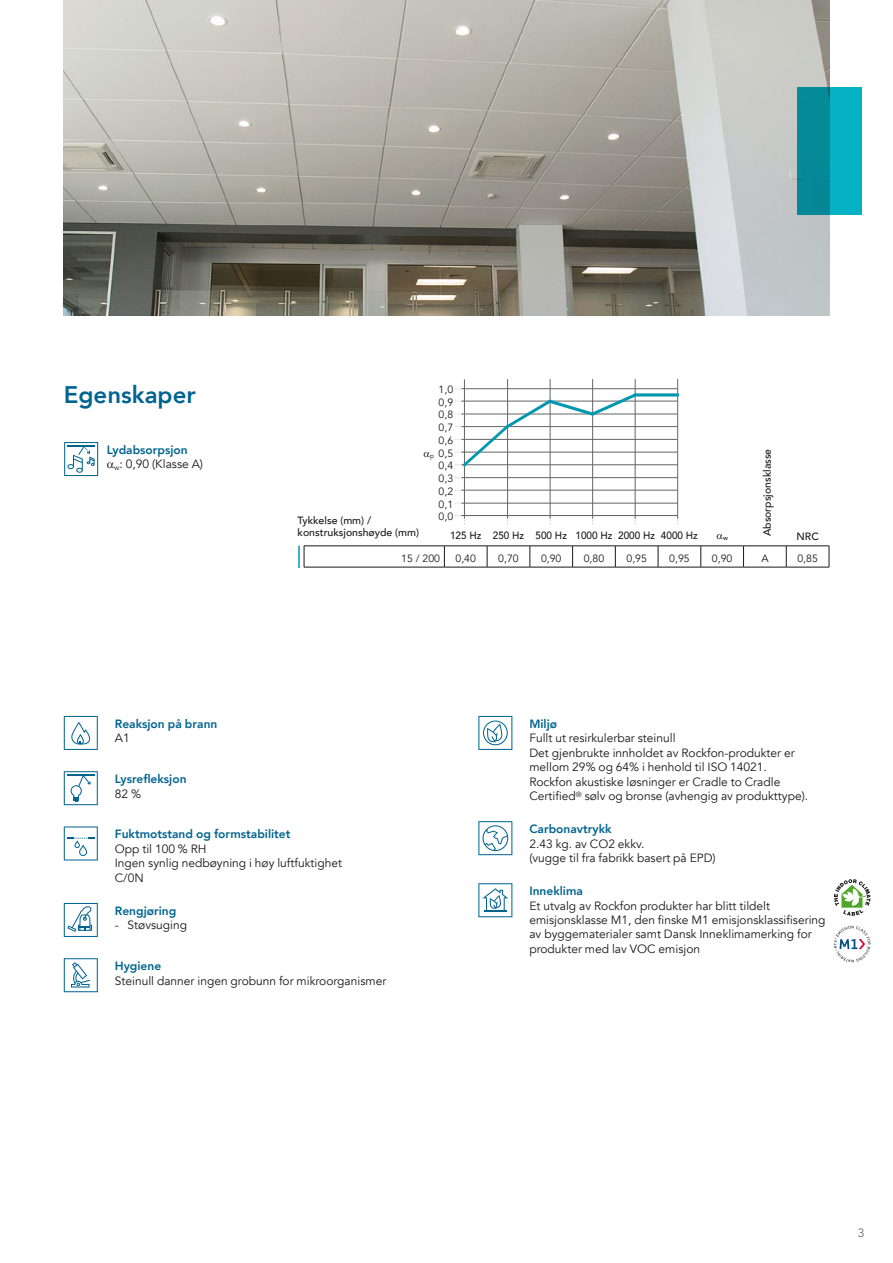
<style>
.page{position:relative;width:893px;height:1263px;background:#fff}
.page>*{position:absolute;margin:0;border:0;box-sizing:border-box;transform-origin:0 0}
.t1{font:127.35px "Chartwell Lines 50";color:#0098b1;scale:.67 1}
.t2{font:800 24px "Avenir";color:#006490}
.t3{font:12px/14.4px "Avenir";color:#1a171c}
.t4{font:800 12px "Avenir";color:#006490}
.t5{font:12px "Avenir";color:#646567}
.t6{font:10.5px/12.8px "Avenir";color:#1a171c;text-align:justify}
.t7{font:500 10.5px/12.6px "Avenir";color:#1a171c}
.t8{font:500 10.5px "Avenir";color:#1a171c;scale:.95 1}
.t9{font:500 6.45px "Avenir";color:#1a171c}
.t10{font:6.45px "Avenir";color:#1a171c}
.s1{font-weight:800;color:#006490}
</style>
<div class="page">
<img style="left:64px;top:0;width:765px;height:316px">
<svg style="left:64px;top:442px;width:34px;height:34px"></svg>
<svg style="left:797px;top:88px;width:65px;height:127px;background:#059cad"></svg>
<svg style="left:64px;top:716px;width:34px;height:34px"></svg>
<svg style="left:64px;top:771px;width:34px;height:34px"></svg>
<hr style="left:67px;top:774px;width:27px;height:2px;background:#006490">
<svg style="left:64px;top:826px;width:34px;height:34px"></svg>
<svg style="left:64px;top:903px;width:34px;height:34px"></svg>
<svg style="left:64px;top:958px;width:34px;height:34px"></svg>
<svg style="left:478px;top:716px;width:34px;height:34px"></svg>
<svg style="left:478px;top:821px;width:34px;height:34px"></svg>
<svg style="left:478px;top:883px;width:34px;height:34px"></svg>
<svg style="left:834px;top:879px;width:36px;height:37px"></svg>
<svg style="left:834px;top:926px;width:36px;height:36px"></svg>
<svg style="left:304px;top:547px;width:1px;height:20px"></svg>
<svg style="left:444px;top:547px;width:1px;height:20px"></svg>
<svg style="left:487px;top:547px;width:1px;height:20px"></svg>
<svg style="left:530px;top:547px;width:1px;height:20px"></svg>
<svg style="left:572px;top:547px;width:1px;height:20px"></svg>
<svg style="left:615px;top:547px;width:1px;height:20px"></svg>
<svg style="left:658px;top:547px;width:1px;height:20px"></svg>
<svg style="left:700px;top:547px;width:1px;height:20px"></svg>
<svg style="left:743px;top:547px;width:1px;height:20px"></svg>
<svg style="left:786px;top:547px;width:1px;height:20px"></svg>
<svg style="left:829px;top:546px;width:1px;height:21px"></svg>
<hr style="left:304px;top:567px;width:140px;height:1px;background:#1a171c">
<hr style="left:444px;top:567px;width:43px;height:1px;background:#1a171c">
<hr style="left:487px;top:567px;width:43px;height:1px;background:#1a171c">
<hr style="left:530px;top:567px;width:43px;height:1px;background:#1a171c">
<hr style="left:573px;top:567px;width:42px;height:1px;background:#1a171c">
<hr style="left:615px;top:567px;width:43px;height:1px;background:#1a171c">
<hr style="left:658px;top:567px;width:43px;height:1px;background:#1a171c">
<hr style="left:701px;top:567px;width:42px;height:1px;background:#1a171c">
<hr style="left:743px;top:567px;width:43px;height:1px;background:#1a171c">
<hr style="left:786px;top:567px;width:43px;height:1px;background:#1a171c">
<hr style="left:304px;top:546px;width:140px;height:1px;background:#1a171c">
<hr style="left:444px;top:546px;width:43px;height:1px;background:#1a171c">
<hr style="left:487px;top:546px;width:43px;height:1px;background:#1a171c">
<hr style="left:530px;top:546px;width:43px;height:1px;background:#1a171c">
<hr style="left:573px;top:546px;width:42px;height:1px;background:#1a171c">
<hr style="left:615px;top:546px;width:43px;height:1px;background:#1a171c">
<hr style="left:658px;top:546px;width:43px;height:1px;background:#1a171c">
<hr style="left:701px;top:546px;width:42px;height:1px;background:#1a171c">
<hr style="left:743px;top:546px;width:43px;height:1px;background:#1a171c">
<hr style="left:786px;top:546px;width:43px;height:1px;background:#1a171c">
<hr style="left:298px;top:546px;width:2px;height:21px;background:#0098b1">
<svg style="left:455px;top:515px;width:10px;height:10px"></svg>
<hr style="left:461px;top:388px;width:217px;height:1px;background:#646567">
<hr style="left:461px;top:490px;width:216px;height:1px;background:#646567">
<hr style="left:461px;top:414px;width:216px;height:1px;background:#646567">
<hr style="left:461px;top:439px;width:216px;height:1px;background:#646567">
<hr style="left:461px;top:464px;width:216px;height:1px;background:#646567">
<hr style="left:507px;top:379px;width:1px;height:139px;background:#646567">
<hr style="left:550px;top:379px;width:1px;height:139px;background:#646567">
<hr style="left:592px;top:379px;width:1px;height:139px;background:#646567">
<hr style="left:635px;top:379px;width:1px;height:139px;background:#646567">
<hr style="left:677px;top:379px;width:1px;height:139px;background:#646567">
<hr style="left:461px;top:503px;width:217px;height:1px;background:#646567">
<hr style="left:461px;top:477px;width:217px;height:1px;background:#646567">
<hr style="left:461px;top:452px;width:217px;height:1px;background:#646567">
<hr style="left:461px;top:426px;width:217px;height:1px;background:#646567">
<hr style="left:461px;top:401px;width:217px;height:1px;background:#646567">
<hr style="left:464px;top:379px;width:1px;height:139px;background:#646567">
<hr style="left:461px;top:515px;width:217px;height:1px;background:#646567">
<h2 class="t2" style="left:64px;top:376px;width:133px">Egenskaper</h2>
<p class="t3" style="left:114px;top:443px;width:90px;text-indent:-8px"><span class="s1">Lydabsorpsjon<br></span><sub>w</sub>: 0,90 (Klasse A)</p>
<p class="t7" style="left:298px;top:513px;width:123px">Tykkelse (mm) / konstruksjonshøyde (mm)</p>
<p class="t6" style="left:439px;top:383px;width:16px">1,0<br>0,9<br>0,8<br>0,7<br>0,6<br>0,5<br>0,4<br>0,3<br>0,2<br>0,1<br>0,0</p>
<h1 class="t1" style="left:464px;top:387px;width:324px">40+70+90+80+95+95</h1>
<p class="t7" style="left:760px;top:536px;width:89px;rotate:-90deg">Absorpsjonsklasse</p>
<p class="t10" style="left:430px;top:452px;width:5px">p</p>
<p class="t8" style="left:450px;top:526px;width:262px">125 Hz 250 Hz 500 Hz 1000 Hz 2000 Hz 4000 Hz</p>
<p class="t9" style="left:723px;top:532px;width:6px">w</p>
<p class="t7" style="left:796px;top:530px;width:24px">NRC</p>
<p class="t6" style="left:401px;top:552px;width:40px">15 / 200</p>
<p class="t6" style="left:456px;top:552px;width:22px">0,40</p>
<p class="t6" style="left:498px;top:552px;width:22px">0,70</p>
<p class="t6" style="left:541px;top:552px;width:22px">0,90</p>
<p class="t6" style="left:584px;top:552px;width:22px">0,80</p>
<p class="t6" style="left:626px;top:552px;width:22px">0,95</p>
<p class="t6" style="left:669px;top:552px;width:22px">0,95</p>
<p class="t6" style="left:712px;top:552px;width:22px">0,90</p>
<p class="t6" style="left:761px;top:552px;width:9px">A</p>
<p class="t6" style="left:797px;top:552px;width:22px">0,85</p>
<p class="t4" style="left:115px;top:714px;width:104px">Reaksjon på brann</p>
<p class="t3" style="left:115px;top:731px;width:16px">A1</p>
<p class="t4" style="left:115px;top:770px;width:73px">Lysrefleksjon</p>
<p class="t3" style="left:115px;top:786px;width:28px">82 %</p>
<p class="t4" style="left:115px;top:825px;width:177px">Fuktmotstand og formstabilitet</p>
<p class="t3" style="left:115px;top:842px;width:229px">Opp til 100 % RH<br>Ingen synlig nedbøyning i høy luftfuktighet<br>C/0N</p>
<p class="t4" style="left:115px;top:901px;width:63px">Rengjøring</p>
<p class="t3" style="left:115px;top:918px;width:74px">- Støvsuging</p>
<p class="t4" style="left:115px;top:957px;width:48px">Hygiene</p>
<p class="t3" style="left:115px;top:973px;width:273px">Steinull danner ingen grobunn for mikroorganismer</p>
<p class="t4" style="left:529px;top:714px;width:29px">Miljø</p>
<p class="t3" style="left:529px;top:731px;width:280px">Fullt ut resirkulerbar steinull<br>Det gjenbrukte innholdet av Rockfon-produkter er mellom 29% og 64% i henhold til ISO 14021.<br>Rockfon akustiske løsninger er Cradle to Cradle Certified<sup>®</sup> sølv og bronse (avhengig av produkttype).</p>
<p class="t4" style="left:529px;top:820px;width:84px">Carbonavtrykk</p>
<p class="t3" style="left:529px;top:836px;width:188px">2.43 kg. av CO2 ekkv.<br>(vugge til fra fabrikk basert på EPD)</p>
<p class="t4" style="left:529px;top:882px;width:55px">Inneklima</p>
<p class="t3" style="left:529px;top:898px;width:298px">Et utvalg av Rockfon produkter har blitt tildelt emisjonsklasse M1, den finske M1 emisjonsklassifisering av byggematerialer samt Dansk Inneklimamerking for produkter med lav VOC emisjon</p>
<p class="t5" style="left:858px;top:1226px;width:8px">3</p>
</div>
